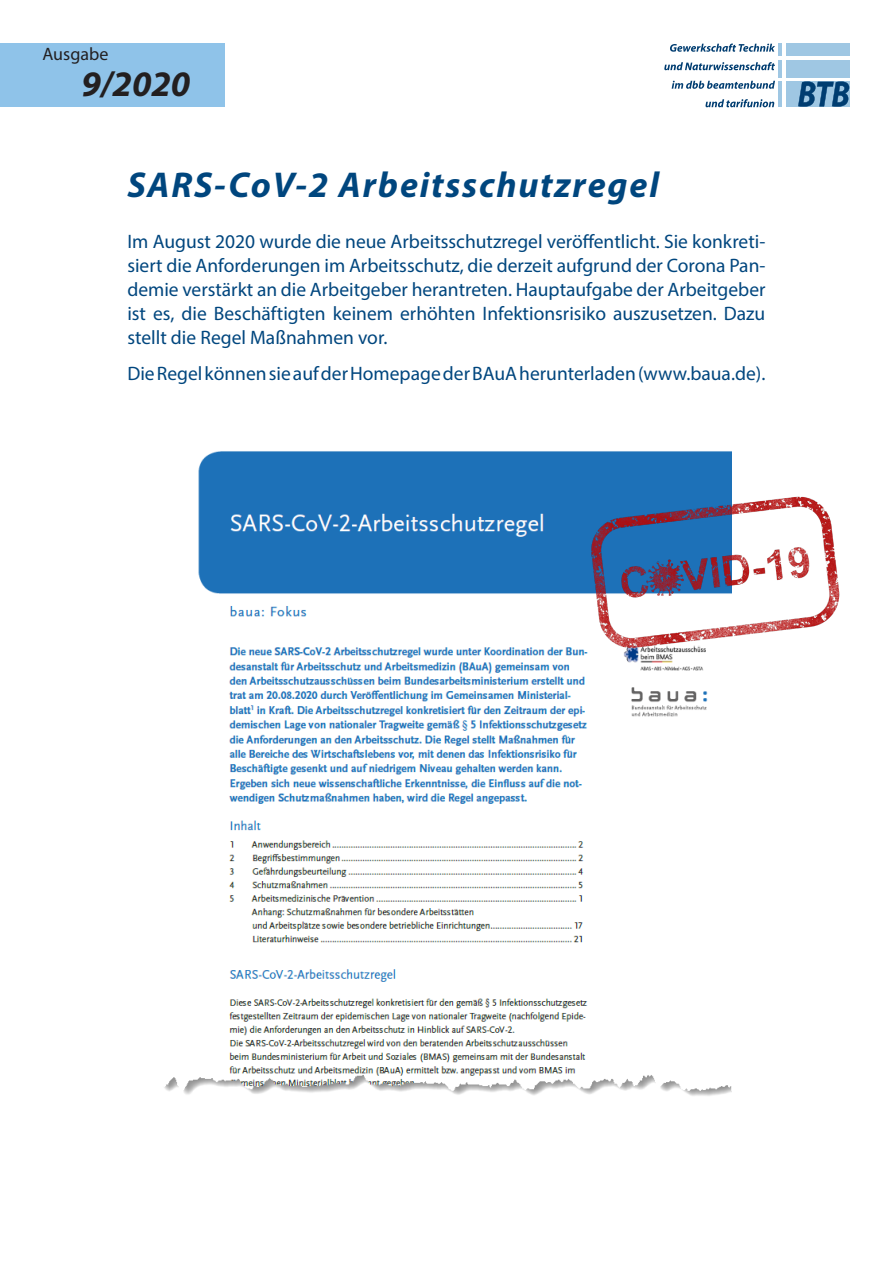
<style>
.page{position:relative;width:893px;height:1263px;background:#fff}
.page>*{position:absolute;margin:0;border:0;box-sizing:border-box;transform-origin:0 0}
.Titel_2sp{font:italic 700 36px "Myriad Pro";letter-spacing:.05em;color:#00467e}
.t1{font:italic 700 36px "Myriad Pro";color:#231f20}
.Absatz{font:19.5px/24px "Myriad Pro";color:#00467e;text-align:justify}
.t2{font:18px "Myriad Pro";color:#231f20}
</style>
<div class="page">
<div style="left:0;top:44px;width:225px;height:63px;background:#8fc3e9"></div>
<div style="left:786px;top:44px;width:63px;height:12px;background:#9fc7e3"></div>
<div style="left:786px;top:60px;width:63px;height:18px;background:#9fc7e3"></div>
<div style="left:786px;top:82px;width:63px;height:25px;background:#9fc7e3"></div>
<svg style="left:798px;top:81px;width:51px;height:26px"></svg>
<hr style="left:779px;top:60px;width:3px;height:18px;background:#9fc7e3">
<hr style="left:779px;top:82px;width:3px;height:25px;background:#9fc7e3">
<svg style="left:670px;top:44px;width:112px;height:12px"></svg>
<svg style="left:664px;top:62px;width:111px;height:8px"></svg>
<svg style="left:672px;top:81px;width:103px;height:8px"></svg>
<svg style="left:705px;top:99px;width:69px;height:8px"></svg>
<img style="left:164px;top:451px;width:567px;height:645px">
<img style="left:574px;top:493px;width:266px;height:157px">
<p class="t2" style="left:43px;top:43px;width:67px">Ausgabe</p>
<h1 class="t1" style="left:81px;top:61px;width:111px">9/2020</h1>
<p class="Titel_2sp" style="left:127px;top:162px;width:533px">SARS-CoV-2 Arbeitsschutzregel</p>
<p class="Absatz" style="left:127px;top:229px;width:640px">Im August 2020 wurde die neue Arbeitsschutzregel veröffentlicht. Sie konkreti&shy;siert die Anforderungen im Arbeitsschutz, die derzeit aufgrund der Corona Pan&shy;demie verstärkt an die Arbeitgeber herantreten. Hauptaufgabe der Arbeitgeber ist es, die Beschäftigten keinem erhöhten Infektionsrisiko auszusetzen. Dazu stellt die Regel Maßnahmen vor.</p>
<p class="Absatz" style="left:127px;top:362px;width:639px">Die Regel können sie auf der Homepage der BAuA herunterladen (www.baua.de).</p>
</div>
